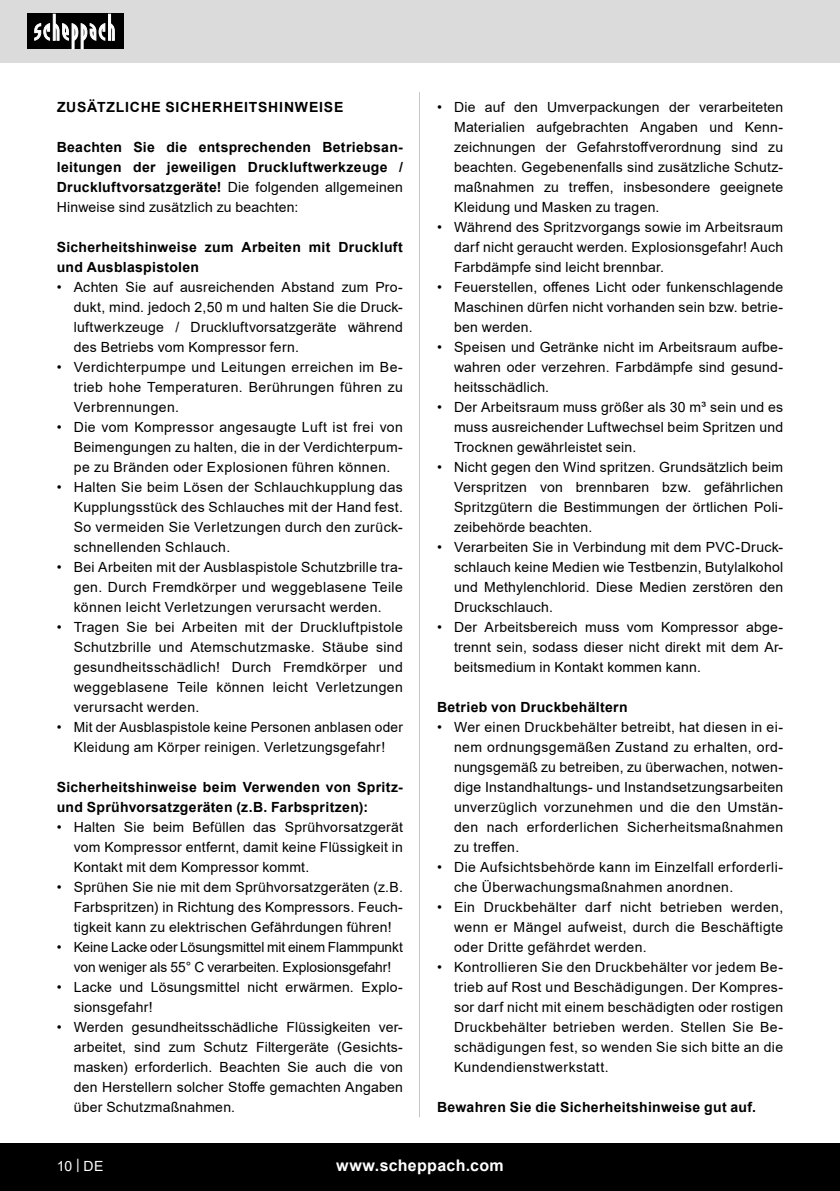
<style>
.page{position:relative;width:840px;height:1191px;background:#fff}
.page>*{position:absolute;margin:0;border:0;box-sizing:border-box;transform-origin:0 0}
.t1{font:700 16px "Arial";letter-spacing:.02em;color:#fff}
.t2{font:14px/20px "Arial";letter-spacing:.02em;color:#000;text-align:justify}
.Grundtext_Bold{font:700 14px/20px "Arial";letter-spacing:.025em;color:#000;text-align:justify}
.t3{font:14px/20px "Arial";letter-spacing:-.005em;color:#000;text-align:center}
.Subheadline{font:700 14px/20px "Arial";letter-spacing:.02em;color:#000}
.Grundtext_Bold-2{font:700 14px "Arial";letter-spacing:.06em;color:#000}
.t4{font:14px "Arial";color:#fff}
.s1{font-weight:400}
</style>
<div class="page">
<div style="left:0;top:0;width:839px;height:63px;background:#dbdbdb"></div>
<div style="left:0;top:1143px;width:839px;height:48px;background:#000"></div>
<div style="left:27px;top:14px;width:96px;height:35px;background:#000"></div>
<svg style="left:34px;top:14px;width:81px;height:35px"></svg>
<hr style="left:419px;top:92px;width:1px;height:1025px;background:#c7c7c7">
<p class="Grundtext_Bold-2" style="left:57px;top:97px;width:288px">ZUSÄTZLICHE SICHERHEITSHINWEISE</p>
<p class="Grundtext_Bold" style="left:57px;top:137px;width:347px">Beachten Sie die entsprechenden Betriebsan&shy;leitungen der jeweiligen Druckluftwerkzeuge / Druckluftvorsatzgeräte! <span class="s1">Die folgenden allgemeinen Hinweise sind zusätzlich zu beachten:</span></p>
<p class="Grundtext_Bold" style="left:57px;top:237px;width:347px">Sicherheitshinweise zum Arbeiten mit Druckluft und Ausblaspistolen</p>
<p class="t2" style="left:74px;top:277px;width:330px;text-indent:-17px">• Achten Sie auf ausreichenden Abstand zum Pro&shy;dukt, mind. jedoch 2,50 m und halten Sie die Druck&shy;luftwerkzeuge / Druckluftvorsatzgeräte während des Betriebs vom Kompressor fern.</p>
<p class="t2" style="left:74px;top:357px;width:330px;text-indent:-17px">• Verdichterpumpe und Leitungen erreichen im Be&shy;trieb hohe Temperaturen. Berührungen führen zu Verbrennungen.</p>
<p class="t2" style="left:74px;top:417px;width:330px;text-indent:-17px">• Die vom Kompressor angesaugte Luft ist frei von Beimengungen zu halten, die in der Verdichterpum&shy;pe zu Bränden oder Explosionen führen können.</p>
<p class="t2" style="left:74px;top:477px;width:330px;text-indent:-17px">• Halten Sie beim Lösen der Schlauchkupplung das Kupplungsstück des Schlauches mit der Hand fest.<br>So vermeiden Sie Verletzungen durch den zurück&shy;schnellenden Schlauch.</p>
<p class="t2" style="left:74px;top:557px;width:330px;text-indent:-17px">• Bei Arbeiten mit der Ausblaspistole Schutzbrille tra&shy;gen. Durch Fremdkörper und weggeblasene Teile können leicht Verletzungen verursacht werden.</p>
<p class="t2" style="left:74px;top:617px;width:330px;text-indent:-17px">• Tragen Sie bei Arbeiten mit der Druckluftpistole Schutzbrille und Atemschutzmaske. Stäube sind gesundheitsschädlich! Durch Fremdkörper und weggeblasene Teile können leicht Verletzungen verursacht werden.</p>
<p class="t2" style="left:57px;top:717px;width:347px;text-align:center">• Mit der Ausblaspistole keine Personen anblasen oder<br>Kleidung am Körper reinigen. Verletzungsgefahr!</p>
<p class="Subheadline" style="left:57px;top:777px;width:347px">Sicherheitshinweise beim Verwenden von Spritz&shy;und Sprühvorsatzgeräten (z.B. Farbspritzen):</p>
<p class="t2" style="left:74px;top:817px;width:330px;text-indent:-17px">• Halten Sie beim Befüllen das Sprühvorsatzgerät vom Kompressor entfernt, damit keine Flüssigkeit in Kontakt mit dem Kompressor kommt.</p>
<p class="t2" style="left:74px;top:877px;width:330px;text-indent:-17px">• Sprühen Sie nie mit dem Sprühvorsatzgeräten (z.B.<br>Farbspritzen) in Richtung des Kompressors. Feuch&shy;tigkeit kann zu elektrischen Gefährdungen führen!</p>
<p class="t3" style="left:57px;top:937px;width:347px">• Keine Lacke oder Lösungsmittel mit einem Flammpunkt von weniger als 55° C verarbeiten. Explosionsgefahr!</p>
<p class="t2" style="left:74px;top:977px;width:330px;text-indent:-17px">• Lacke und Lösungsmittel nicht erwärmen. Explo&shy;sionsgefahr!</p>
<p class="t2" style="left:74px;top:1017px;width:330px;text-indent:-17px">• Werden gesundheitsschädliche Flüssigkeiten ver&shy;arbeitet, sind zum Schutz Filtergeräte (Gesichts&shy;masken) erforderlich. Beachten Sie auch die von den Herstellern solcher Stoffe gemachten Angaben über Schutzmaßnahmen.</p>
<p class="t2" style="left:454px;top:97px;width:330px;text-indent:-17px">• Die auf den Umverpackungen der verarbeiteten Materialien aufgebrachten Angaben und Kenn&shy;zeichnungen der Gefahrstoffverordnung sind zu beachten. Gegebenenfalls sind zusätzliche Schutz&shy;maßnahmen zu treffen, insbesondere geeignete Kleidung und Masken zu tragen.</p>
<p class="t2" style="left:454px;top:217px;width:330px;text-indent:-17px">• Während des Spritzvorgangs sowie im Arbeitsraum darf nicht geraucht werden. Explosionsgefahr! Auch Farbdämpfe sind leicht brennbar.</p>
<p class="t2" style="left:454px;top:277px;width:330px;text-indent:-17px">• Feuerstellen, offenes Licht oder funkenschlagende Maschinen dürfen nicht vorhanden sein bzw. betrie&shy;ben werden.</p>
<p class="t2" style="left:454px;top:337px;width:330px;text-indent:-17px">• Speisen und Getränke nicht im Arbeitsraum aufbe&shy;wahren oder verzehren. Farbdämpfe sind gesund&shy;heitsschädlich.</p>
<p class="t2" style="left:454px;top:397px;width:330px;text-indent:-17px">• Der Arbeitsraum muss größer als 30 m³ sein und es muss ausreichender Luftwechsel beim Spritzen und Trocknen gewährleistet sein.</p>
<p class="t2" style="left:454px;top:457px;width:330px;text-indent:-17px">• Nicht gegen den Wind spritzen. Grundsätzlich beim Verspritzen von brennbaren bzw. gefährlichen Spritzgütern die Bestimmungen der örtlichen Poli&shy;zeibehörde beachten.</p>
<p class="t2" style="left:454px;top:537px;width:330px;text-indent:-17px">• Verarbeiten Sie in Verbindung mit dem PVC-Druck&shy;schlauch keine Medien wie Testbenzin, Butylalkohol und Methylenchlorid. Diese Medien zerstören den Druckschlauch.</p>
<p class="t2" style="left:454px;top:617px;width:330px;text-indent:-17px">• Der Arbeitsbereich muss vom Kompressor abge&shy;trennt sein, sodass dieser nicht direkt mit dem Ar&shy;beitsmedium in Kontakt kommen kann.</p>
<p class="Grundtext_Bold" style="left:437px;top:697px;width:192px">Betrieb von Druckbehältern</p>
<p class="t2" style="left:454px;top:717px;width:330px;text-indent:-17px">• Wer einen Druckbehälter betreibt, hat diesen in ei&shy;nem ordnungsgemäßen Zustand zu erhalten, ord&shy;nungsgemäß zu betreiben, zu überwachen, notwen&shy;dige Instandhaltungs- und Instandsetzungsarbeiten unverzüglich vorzunehmen und die den Umstän&shy;den nach erforderlichen Sicherheitsmaßnahmen zu treffen.</p>
<p class="t2" style="left:454px;top:857px;width:330px;text-indent:-17px">• Die Aufsichtsbehörde kann im Einzelfall erforderli&shy;che Überwachungsmaßnahmen anordnen.</p>
<p class="t2" style="left:454px;top:897px;width:330px;text-indent:-17px">• Ein Druckbehälter darf nicht betrieben werden, wenn er Mängel aufweist, durch die Beschäftigte oder Dritte gefährdet werden.</p>
<p class="t2" style="left:454px;top:957px;width:330px;text-indent:-17px">• Kontrollieren Sie den Druckbehälter vor jedem Be&shy;trieb auf Rost und Beschädigungen. Der Kompres&shy;sor darf nicht mit einem beschädigten oder rostigen Druckbehälter betrieben werden. Stellen Sie Be&shy;schädigungen fest, so wenden Sie sich bitte an die Kundendienstwerkstatt.</p>
<p class="Grundtext_Bold" style="left:437px;top:1097px;width:320px">Bewahren Sie die Sicherheitshinweise gut auf.</p>
<p class="t4" style="left:57px;top:1156px;width:48px">10 | DE</p>
<p class="t1" style="left:336px;top:1154px;width:169px">www.scheppach.com</p>
</div>
